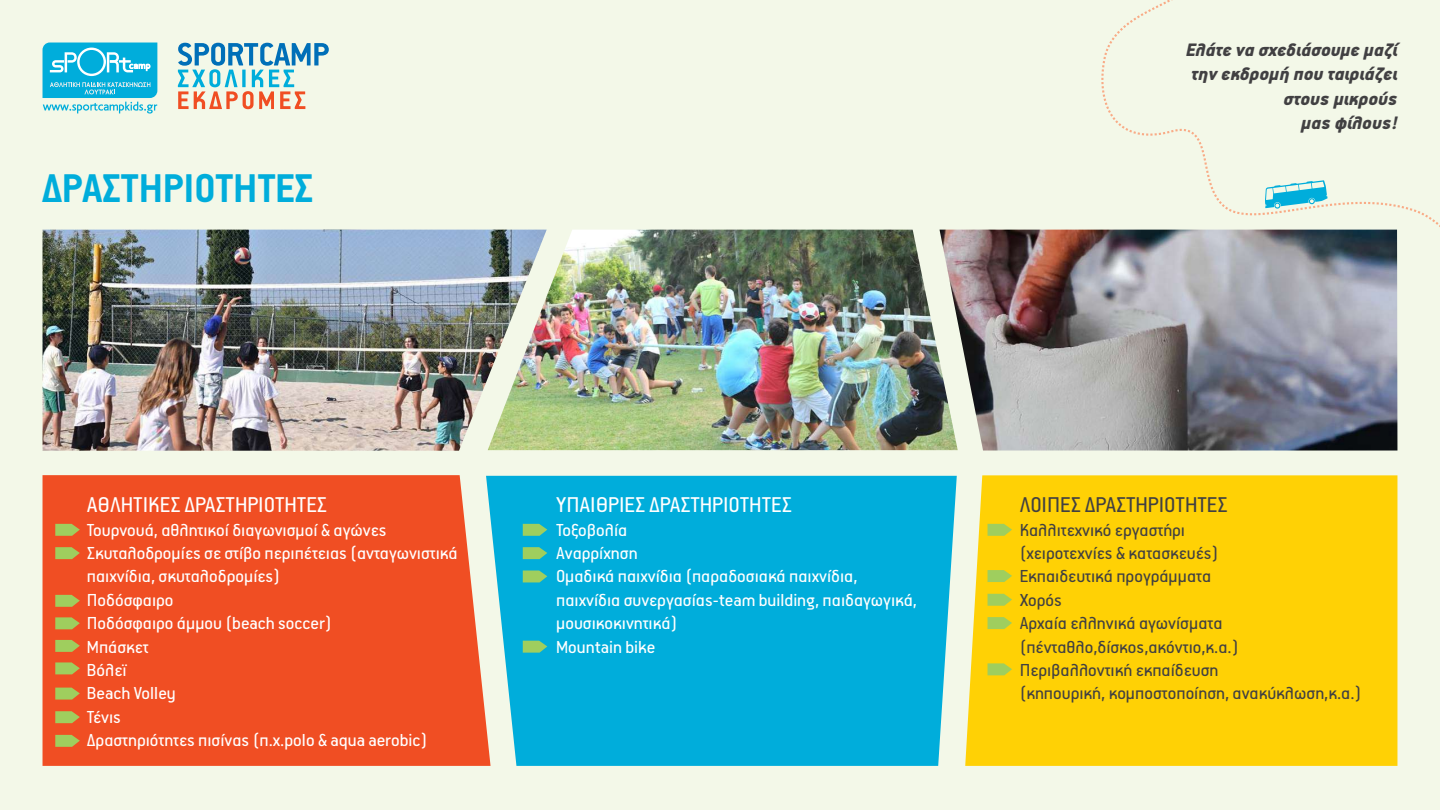
<style>
.page{position:relative;width:1440px;height:810px;background:#f3f8e8}
.page>*{position:absolute;margin:0;border:0;box-sizing:border-box;transform-origin:0 0}
.t1{font:700 45px "PF Premier Text";color:#00addb}
.t2{font:24px "PF Premier Text";color:#fff}
.t3{font:24px "PF Premier Text";color:#414042}
.t4{font:italic 900 20.25px/24.3px "PF Premier Text";color:#414042;text-align:right}
.t5{font:19.5px/23.4px "PF Premier Text";color:#fff}
.t6{font:19.5px/23.4px "PF Premier Text";color:#414042}
</style>
<div class="page">
<svg style="left:43px;top:43px;width:114px;height:71px"></svg>
<svg style="left:178px;top:43px;width:151px;height:66px"></svg>
<div style="left:43px;top:475px;width:448px;height:291px;background:#f04e23"></div>
<div style="left:965px;top:475px;width:432px;height:291px;background:#ffd105"></div>
<div style="left:486px;top:476px;width:471px;height:290px;background:#00addb"></div>
<img style="left:43px;top:230px;width:504px;height:221px">
<img style="left:939px;top:230px;width:458px;height:221px">
<img style="left:488px;top:230px;width:470px;height:220px">
<svg style="left:1101px;top:0;width:339px;height:296px"></svg>
<svg style="left:1265px;top:180px;width:62px;height:29px"></svg>
<svg style="left:55px;top:524px;width:25px;height:12px"></svg>
<svg style="left:523px;top:524px;width:24px;height:12px"></svg>
<svg style="left:987px;top:524px;width:25px;height:12px"></svg>
<svg style="left:987px;top:570px;width:25px;height:12px"></svg>
<svg style="left:987px;top:594px;width:25px;height:12px"></svg>
<svg style="left:987px;top:617px;width:25px;height:12px"></svg>
<svg style="left:987px;top:663px;width:25px;height:12px"></svg>
<svg style="left:55px;top:547px;width:25px;height:12px"></svg>
<svg style="left:523px;top:547px;width:24px;height:12px"></svg>
<svg style="left:523px;top:571px;width:24px;height:11px"></svg>
<svg style="left:523px;top:641px;width:24px;height:12px"></svg>
<svg style="left:55px;top:595px;width:25px;height:12px"></svg>
<svg style="left:55px;top:617px;width:25px;height:12px"></svg>
<svg style="left:55px;top:640px;width:25px;height:12px"></svg>
<svg style="left:55px;top:662px;width:25px;height:12px"></svg>
<svg style="left:55px;top:688px;width:25px;height:12px"></svg>
<svg style="left:55px;top:711px;width:25px;height:12px"></svg>
<svg style="left:55px;top:735px;width:25px;height:12px"></svg>
<h1 class="t1" style="left:43px;top:166px;width:272px">ΔΡΑΣΤΗΡΙΟΤΗΤΕΣ</h1>
<p class="t4" style="left:1186px;top:38px;width:213px">Ελάτε να σχεδιάσουμε μαζί την εκδρομή που ταιριάζει στους μικρούς<br>μας φίλους!</p>
<p class="t2" style="left:87px;top:493px;width:241px">ΑΘΛΗΤΙΚΈΣ ΔΡΑΣΤΗΡΙΌΤΗΤΕΣ</p>
<p class="t5" style="left:87px;top:518px;width:372px">Τουρνουά, αθλητικοί διαγωνισμοί &amp; αγώνες<br>Σκυταλοδρομίες σε στίβο περιπέτειας (ανταγωνιστικά παιχνίδια, σκυταλοδρομίες)<br>Ποδόσφαιρο<br>Ποδόσφαιρο άμμου (beach soccer)<br>Μπάσκετ<br>Βόλεϊ<br>Beach Volley<br>Τένις<br>Δραστηριότητες πισίνας (π.χ.polo &amp; aqua aerobic)</p>
<p class="t2" style="left:556px;top:493px;width:237px">ΥΠΑΊΘΡΙΕΣ ΔΡΑΣΤΗΡΙΌΤΗΤΕΣ</p>
<p class="t5" style="left:556px;top:518px;width:362px">Τοξοβολία<br>Αναρρίχηση<br>Ομαδικά παιχνίδια (παραδοσιακά παιχνίδια, παιχνίδια συνεργασίας-team building, παιδαγωγικά, μουσικοκινητικά)<br>Mountain bike</p>
<p class="t3" style="left:1020px;top:493px;width:209px">ΛΟΙΠΈΣ ΔΡΑΣΤΗΡΙΌΤΗΤΕΣ</p>
<p class="t6" style="left:1020px;top:518px;width:343px">Καλλιτεχνικό εργαστήρι<br>(χειροτεχνίες &amp; κατασκευές)<br>Εκπαιδευτικά προγράμματα<br>Χορός<br>Αρχαία ελληνικά αγωνίσματα (πένταθλο,δίσκος,ακόντιο,κ.α.)<br>Περιβαλλοντική εκπαίδευση<br>(κηπουρική, κομποστοποίηση, ανακύκλωση,κ.α.)</p>
</div>
